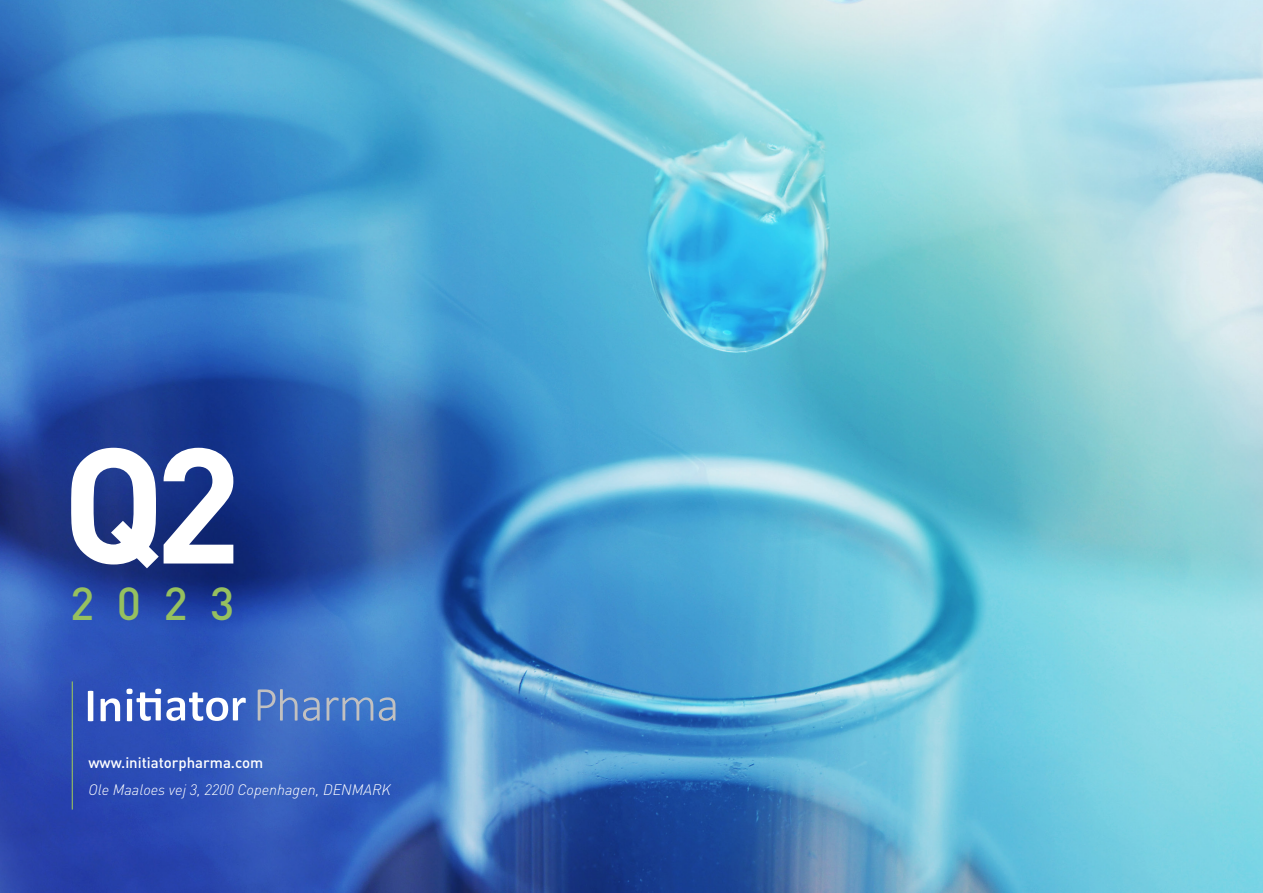
<style>
.page{position:relative;width:1263px;height:893px;background:#fff}
.page>*{position:absolute;margin:0;border:0;box-sizing:border-box;transform-origin:0 0}
.t1{font:700 161.25px "DIN";color:#fff}
.t2{font:500 45.6px "DIN";color:#96c05f}
.t3{font:italic 300 15px "DIN";color:#fff}
.t4{font:500 15px "DIN";color:#fff}
</style>
<div class="page">
<img style="left:0;top:0;width:1263px;height:893px">
<svg style="left:88px;top:691px;width:5px;height:30px"></svg>
<svg style="left:101px;top:698px;width:19px;height:23px"></svg>
<svg style="left:258px;top:689px;width:62px;height:32px;background:#6486c4"></svg>
<svg style="left:327px;top:697px;width:46px;height:24px"></svg>
<svg style="left:379px;top:697px;width:16px;height:24px"></svg>
<svg style="left:126px;top:689px;width:120px;height:32px"></svg>
<hr style="left:72px;top:681px;width:1px;height:129px;background:#96c05f">
<h1 class="t1" style="left:62px;top:400px;width:181px">Q2</h1>
<h2 class="t2" style="left:70px;top:574px;width:166px">2023</h2>
<p class="t4" style="left:88px;top:753px;width:176px">www.initiatorpharma.com</p>
<p class="t3" style="left:88px;top:780px;width:304px">Ole Maaloes vej 3, 2200 Copenhagen, DENMARK</p>
</div>
